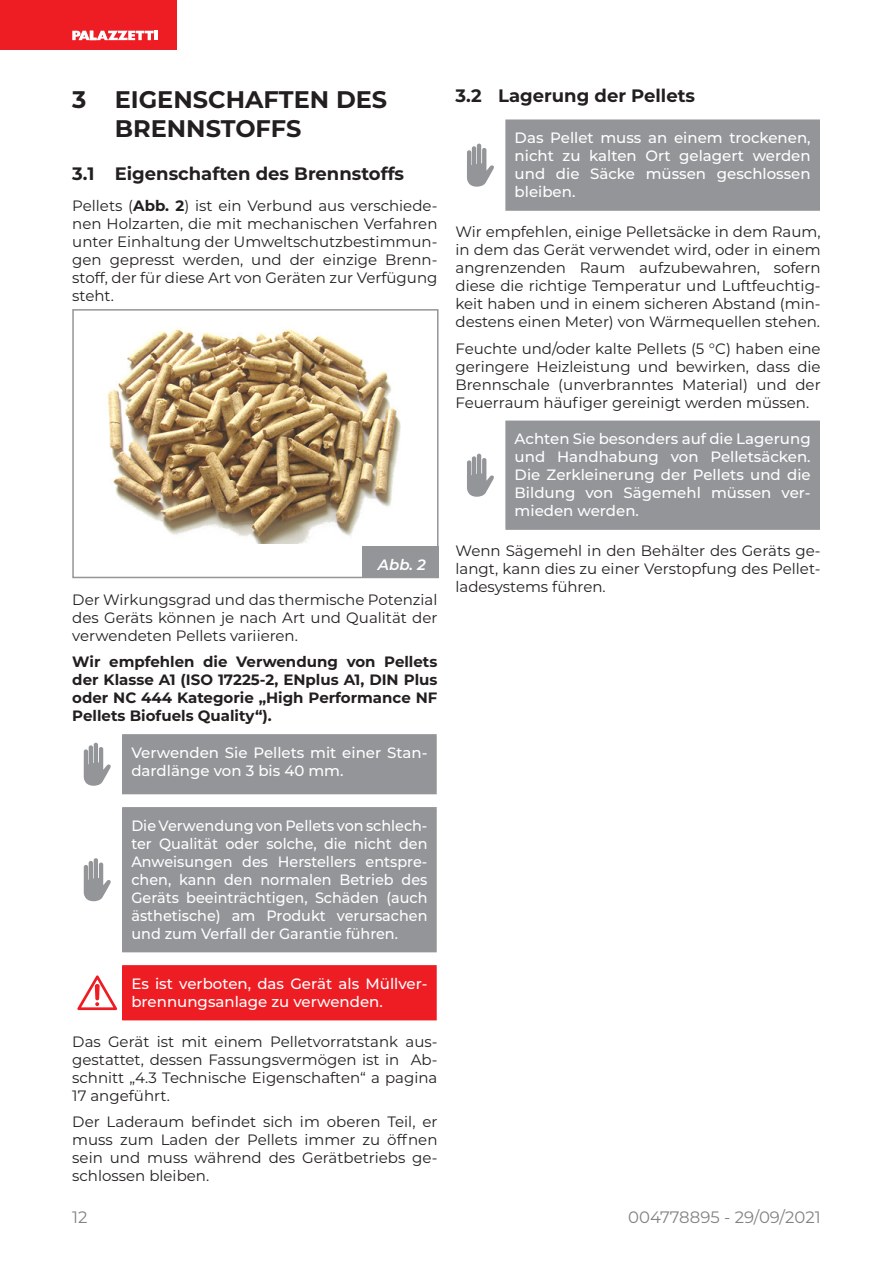
<style>
.page{position:relative;width:893px;height:1263px;background:#fff}
.page>*{position:absolute;margin:0;border:0;box-sizing:border-box;transform-origin:0 0}
.t1{font:700 24px/28.8px "Montserrat";color:#231f20}
.t2{font:700 18px "Montserrat";color:#231f20}
.t3{font:16.5px "Montserrat";color:#838282}
.t4{font:15px/18px "Montserrat";color:#231f20;text-align:justify}
.t5{font:500 15px/18px "Montserrat";color:#fff}
.t6{font:500 15px/18px "Montserrat";color:#fff;text-align:justify;scale:.96 1}
.t7{font:700 15px/18px "Montserrat";color:#231f20;text-align:justify}
.t8{font:italic 600 15px "Montserrat";color:#fff}
.s1{font-weight:700}
</style>
<div class="page">
<div style="left:0;top:0;width:176px;height:50px;background:#ee1d23"></div>
<svg style="left:72px;top:31px;width:85px;height:9px"></svg>
<img style="left:107px;top:326px;width:294px;height:217px">
<div style="left:72px;top:309px;width:367px;height:269px;border:2px solid #939598"></div>
<div style="left:362px;top:546px;width:77px;height:32px;background:#939598"></div>
<div style="left:123px;top:735px;width:313px;height:58px;background:#939598"></div>
<hr style="left:122px;top:734px;width:315px;height:2px;background:#939598">
<hr style="left:435px;top:736px;width:2px;height:57px;background:#939598">
<hr style="left:122px;top:793px;width:315px;height:1px;background:#939598">
<hr style="left:122px;top:736px;width:2px;height:57px;background:#939598">
<svg style="left:84px;top:743px;width:27px;height:43px"></svg>
<div style="left:123px;top:808px;width:313px;height:144px;background:#939598"></div>
<hr style="left:122px;top:807px;width:315px;height:1px;background:#939598">
<hr style="left:435px;top:808px;width:2px;height:143px;background:#939598">
<hr style="left:122px;top:951px;width:315px;height:1px;background:#939598">
<hr style="left:122px;top:808px;width:2px;height:143px;background:#939598">
<svg style="left:84px;top:858px;width:27px;height:43px"></svg>
<div style="left:123px;top:966px;width:313px;height:54px;background:#ee1d23"></div>
<hr style="left:122px;top:965px;width:315px;height:2px;background:#ee1d23">
<hr style="left:435px;top:967px;width:2px;height:52px;background:#ee1d23">
<hr style="left:122px;top:1019px;width:315px;height:1px;background:#ee1d23">
<hr style="left:122px;top:967px;width:2px;height:52px;background:#ee1d23">
<svg style="left:77px;top:975px;width:40px;height:35px"></svg>
<div style="left:506px;top:120px;width:313px;height:90px;background:#939598"></div>
<hr style="left:505px;top:119px;width:315px;height:2px;background:#939598">
<hr style="left:818px;top:121px;width:2px;height:88px;background:#939598">
<hr style="left:505px;top:209px;width:315px;height:2px;background:#939598">
<hr style="left:505px;top:121px;width:2px;height:88px;background:#939598">
<svg style="left:467px;top:144px;width:27px;height:43px"></svg>
<div style="left:506px;top:421px;width:313px;height:108px;background:#939598"></div>
<hr style="left:505px;top:421px;width:315px;height:1px;background:#939598">
<hr style="left:818px;top:422px;width:2px;height:106px;background:#939598">
<hr style="left:505px;top:528px;width:315px;height:2px;background:#939598">
<hr style="left:505px;top:422px;width:2px;height:106px;background:#939598">
<svg style="left:467px;top:454px;width:27px;height:43px"></svg>
<h1 class="t1" style="left:115px;top:84px;width:274px;text-indent:-43px">3 EIGENSCHAFTEN DES<br>BRENNSTOFFS</h1>
<p class="t2" style="left:72px;top:161px;width:333px">3.1 Eigenschaften des Brennstoffs</p>
<p class="t4" style="left:72px;top:196px;width:367px">Pellets (<span class="s1">Abb. 2</span>) ist ein Verbund aus verschiede&shy;nen Holzarten, die mit mechanischen Verfahren unter Einhaltung der Umweltschutzbestimmun&shy;gen gepresst werden, und der einzige Brenn&shy;stoff, der für diese Art von Geräten zur Verfügung steht.</p>
<p class="t8" style="left:378px;top:554px;width:50px">Abb. 2</p>
<p class="t4" style="left:72px;top:590px;width:367px">Der Wirkungsgrad und das thermische Potenzial des Geräts können je nach Art und Qualität der verwendeten Pellets variieren.</p>
<p class="t7" style="left:72px;top:652px;width:367px">Wir empfehlen die Verwendung von Pellets der Klasse A1 (ISO 17225-2, ENplus A1, DIN Plus oder NC 444 Kategorie „High Performance NF Pellets Biofuels Quality“).</p>
<p class="t5" style="left:131px;top:743px;width:298px">Verwenden Sie Pellets mit einer Stan&shy;dardlänge von 3 bis 40 mm.</p>
<p class="t6" style="left:131px;top:816px;width:310px">Die Verwendung von Pellets von schlech&shy;ter Qualität oder solche, die nicht den Anweisungen des Herstellers entspre&shy;chen, kann den normalen Betrieb des Geräts beeinträchtigen, Schäden (auch ästhetische) am Produkt verursachen und zum Verfall der Garantie führen.</p>
<p class="t5" style="left:131px;top:974px;width:298px">Es ist verboten, das Gerät als Müllver&shy;brennungsanlage zu verwenden.</p>
<p class="t4" style="left:72px;top:1032px;width:367px">Das Gerät ist mit einem Pelletvorratstank aus&shy;gestattet, dessen Fassungsvermögen ist in Ab&shy;schnitt „4.3 Technische Eigenschaften“ a pagina 17 angeführt.</p>
<p class="t4" style="left:72px;top:1112px;width:367px">Der Laderaum befindet sich im oberen Teil, er muss zum Laden der Pellets immer zu öffnen sein und muss während des Gerätbetriebs ge&shy;schlossen bleiben.</p>
<p class="t2" style="left:455px;top:83px;width:241px">3.2 Lagerung der Pellets</p>
<p class="t5" style="left:515px;top:128px;width:298px;text-align:justify">Das Pellet muss an einem trockenen, nicht zu kalten Ort gelagert werden und die Säcke müssen geschlossen bleiben.</p>
<p class="t4" style="left:455px;top:222px;width:367px">Wir empfehlen, einige Pelletsäcke in dem Raum, in dem das Gerät verwendet wird, oder in einem angrenzenden Raum aufzubewahren, sofern diese die richtige Temperatur und Luftfeuchtig&shy;keit haben und in einem sicheren Abstand (min&shy;destens einen Meter) von Wärmequellen stehen.</p>
<p class="t4" style="left:455px;top:339px;width:367px">Feuchte und/oder kalte Pellets (5 °C) haben eine geringere Heizleistung und bewirken, dass die Brennschale (unverbranntes Material) und der Feuerraum häufiger gereinigt werden müssen.</p>
<p class="t5" style="left:515px;top:429px;width:298px;text-align:justify">Achten Sie besonders auf die Lagerung und Handhabung von Pelletsäcken.<br>Die Zerkleinerung der Pellets und die Bildung von Sägemehl müssen ver&shy;mieden werden.</p>
<p class="t4" style="left:455px;top:541px;width:367px">Wenn Sägemehl in den Behälter des Geräts ge&shy;langt, kann dies zu einer Verstopfung des Pellet&shy;ladesystems führen.</p>
<p class="t3" style="left:72px;top:1206px;width:17px">12</p>
<p class="t3" style="left:628px;top:1206px;width:194px">004778895 - 29/09/2021</p>
</div>
